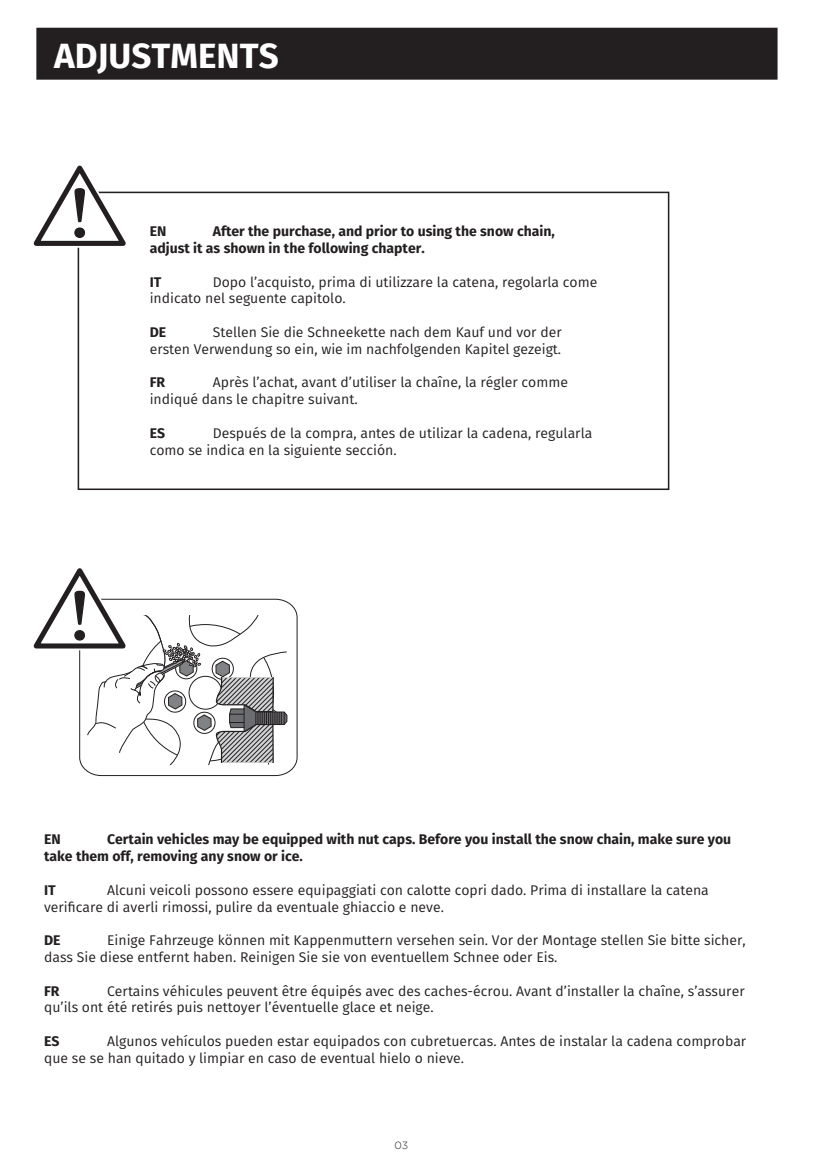
<style>
.page{position:relative;width:814px;height:1176px;background:#fff}
.page>*{position:absolute;margin:0;border:0;box-sizing:border-box;transform-origin:0 0}
.t1{font:700 35px "Fira Sans";color:#fff}
.t2{font:14px/16.8px "Fira Sans";color:#231f20}
.t3{font:700 14px/16.8px "Fira Sans";color:#231f20}
.t4{font:300 10.5px "Thule";color:#231f20}
</style>
<div class="page">
<div style="left:78px;top:192px;width:591px;height:298px;border:2px solid #231f20"></div>
<svg style="left:33px;top:568px;width:264px;height:209px"></svg>
<div style="left:37px;top:28px;width:739px;height:51px;background:#231f20"></div>
<div style="left:36px;top:28px;width:741px;height:52px;border:2px solid #231f20"></div>
<svg style="left:33px;top:165px;width:102px;height:90px"></svg>
<h1 class="t1" style="left:54px;top:26px;width:226px">ADJUSTMENTS</h1>
<p class="t3" style="left:150px;top:222px;width:406px;text-indent:63px">After the purchase, and prior to using the snow chain, adjust it as shown in the following chapter.</p>
<p class="t3" style="left:150px;top:272px;width:13px">IT</p>
<p class="t3" style="left:150px;top:222px;width:18px">EN</p>
<p class="t2" style="left:150px;top:273px;width:449px;text-indent:63px">Dopo l’acquisto, prima di utilizzare la catena, regolarla come indicato nel seguente capitolo.</p>
<p class="t3" style="left:150px;top:323px;width:18px">DE</p>
<p class="t2" style="left:150px;top:323px;width:413px;text-align:right">Stellen Sie die Schneekette nach dem Kauf und vor der<br>ersten Verwendung so ein, wie im nachfolgenden Kapitel gezeigt.</p>
<p class="t3" style="left:150px;top:373px;width:17px">FR</p>
<p class="t2" style="left:150px;top:374px;width:420px;text-indent:63px">Après l’achat, avant d’utiliser la chaîne, la régler comme indiqué dans le chapitre suivant.</p>
<p class="t3" style="left:150px;top:423px;width:17px">ES</p>
<p class="t2" style="left:150px;top:424px;width:444px;text-indent:63px">Después de la compra, antes de utilizar la cadena, regularla como se indica en la siguiente sección.</p>
<p class="t3" style="left:44px;top:830px;width:688px;text-indent:63px">Certain vehicles may be equipped with nut caps. Before you install the snow chain, make sure you take them off, removing any snow or ice.</p>
<p class="t3" style="left:44px;top:880px;width:13px">IT</p>
<p class="t3" style="left:44px;top:830px;width:18px">EN</p>
<p class="t2" style="left:44px;top:881px;width:666px;text-indent:63px">Alcuni veicoli possono essere equipaggiati con calotte copri dado. Prima di installare la catena verificare di averli rimossi, pulire da eventuale ghiaccio e neve.</p>
<p class="t3" style="left:44px;top:931px;width:18px">DE</p>
<p class="t2" style="left:44px;top:931px;width:703px;text-indent:63px">Einige Fahrzeuge können mit Kappenmuttern versehen sein. Vor der Montage stellen Sie bitte sicher, dass Sie diese entfernt haben. Reinigen Sie sie von eventuellem Schnee oder Eis.</p>
<p class="t3" style="left:44px;top:981px;width:17px">FR</p>
<p class="t2" style="left:44px;top:982px;width:702px;text-indent:63px">Certains véhicules peuvent être équipés avec des caches-écrou. Avant d’installer la chaîne, s’assurer qu’ils ont été retirés puis nettoyer l’éventuelle glace et neige.</p>
<p class="t3" style="left:44px;top:1031px;width:17px">ES</p>
<p class="t2" style="left:44px;top:1032px;width:703px;text-indent:63px">Algunos vehículos pueden estar equipados con cubretuercas. Antes de instalar la cadena comprobar que se se han quitado y limpiar en caso de eventual hielo o nieve.</p>
<p class="t4" style="left:394px;top:1138px;width:15px">03</p>
</div>
